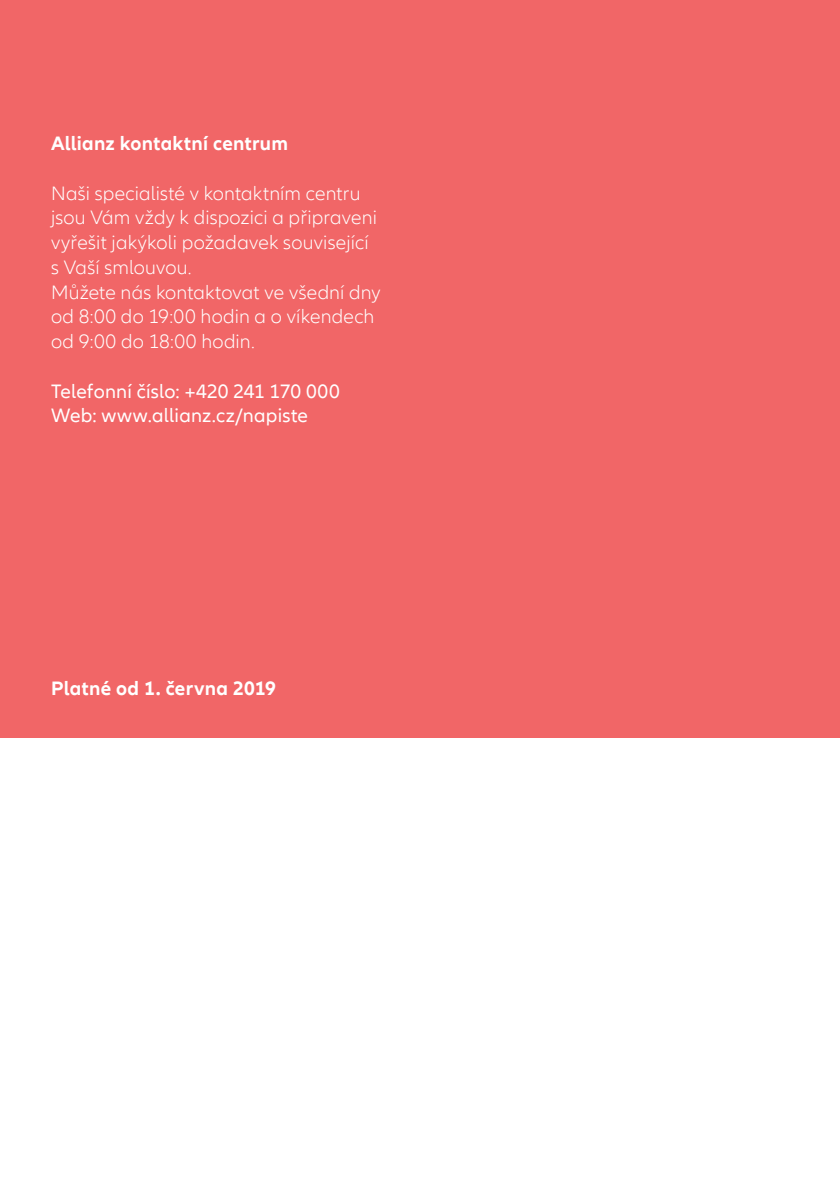
<style>
.page{position:relative;width:840px;height:1191px;background:#fff}
.page>*{position:absolute;margin:0;border:0;box-sizing:border-box;transform-origin:0 0}
.t1{font:300 20px/24.8px "Allianz Neo";letter-spacing:.01em;color:#fff}
.t2{font:20px/24.8px "Allianz Neo";letter-spacing:.01em;color:#fff}
.t3{font:700 20px "Allianz Neo";letter-spacing:.015em;color:#fff}
</style>
<div class="page">
<div style="left:0;top:0;width:839px;height:737px;background:#f16667"></div>
<p class="t3" style="left:51px;top:132px;width:238px">Allianz kontaktní centrum</p>
<p class="t1" style="left:51px;top:181px;width:331px">Naši specialisté v kontaktním centru jsou Vám vždy k dispozici a připraveni vyřešit jakýkoli požadavek související s Vaší smlouvou.<br>Můžete nás kontaktovat ve všední dny od 8:00 do 19:00 hodin a o víkendech od 9:00 do 18:00 hodin.</p>
<p class="t2" style="left:51px;top:379px;width:290px">Telefonní číslo: +420 241 170 000<br>Web: www.allianz.cz/napiste</p>
<p class="t3" style="left:51px;top:676px;width:226px">Platné od 1. června 2019</p>
</div>
